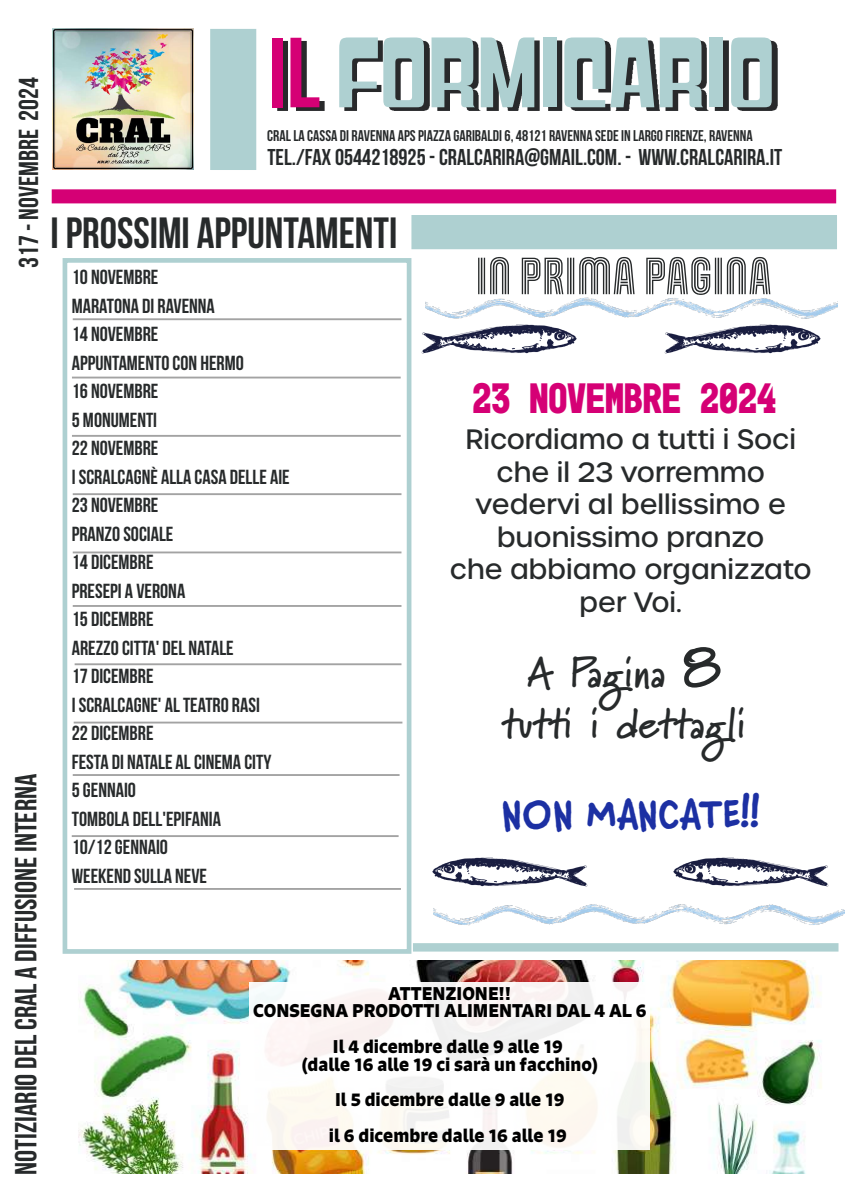
<style>
.page{position:relative;width:849px;height:1200px;background:#fff}
.page>*{position:absolute;margin:0;border:0;box-sizing:border-box;transform-origin:0 0}
.t1{font:700 86.94px "Gyparody Rg";color:#aed0d1}
.t2{font:50.5px "Gala Triline";color:#272a2b}
.t3{font:43.69px "Bebas Neue";color:#272a2b}
.t4{font:700 43.38px "Chauncy Pro";color:#1c30a3}
.t5{font:700 43.12px "Mono 45 Headline";color:#d50075}
.t6{font:700 42.75px/51.2px "Marydale";color:#272a2b;text-align:center}
.t7{font:30.44px "Bebas Neue";color:#272a2b}
.t8{font:27.38px "Bebas Neue";color:#272a2b}
.t9{font:500 27.12px/32.5px "Urbane";color:#272a2b;text-align:center}
.t10{font:22.88px "Bebas Neue";color:#272a2b}
.t11{font:20.38px/28.5px "Bebas Neue";color:#272a2b}
.t12{font:700 17.75px/17.8px "Signo";color:#000;text-align:center}
.t13{font:15.5px "Bebas Neue";color:#272a2b}
.s1{font-family:"Bebas Neue";font-weight:400;font-size:99.31px;color:#d50075}
.s2{font-size:61.5px}
</style>
<div class="page">
<img style="left:256px;top:29px;width:522px;height:115px">
<img style="left:52px;top:29px;width:141px;height:141px">
<div style="left:210px;top:29px;width:46px;height:141px;background:#aed0d1"></div>
<div style="left:411px;top:215px;width:425px;height:34px;background:#aed0d1"></div>
<div style="left:52px;top:189px;width:784px;height:14px;background:#d50075"></div>
<hr style="left:73px;top:493px;width:328px;height:2px;background:#a3a3a3">
<hr style="left:75px;top:663px;width:326px;height:2px;background:#a3a3a3">
<hr style="left:74px;top:722px;width:328px;height:2px;background:#a3a3a3">
<hr style="left:73px;top:774px;width:326px;height:2px;background:#a3a3a3">
<hr style="left:72px;top:377px;width:328px;height:1px;background:#a3a3a3">
<hr style="left:72px;top:435px;width:328px;height:2px;background:#a3a3a3">
<hr style="left:73px;top:318px;width:328px;height:2px;background:#a3a3a3">
<hr style="left:73px;top:552px;width:328px;height:1px;background:#a3a3a3">
<hr style="left:73px;top:605px;width:328px;height:2px;background:#a3a3a3">
<img style="left:425px;top:297px;width:411px;height:21px">
<img style="left:654px;top:306px;width:182px;height:48px">
<img style="left:411px;top:306px;width:181px;height:74px">
<img style="left:673px;top:857px;width:156px;height:30px">
<img style="left:432px;top:857px;width:156px;height:30px">
<img style="left:433px;top:904px;width:411px;height:22px">
<img style="left:78px;top:960px;width:744px;height:214px">
<div style="left:249px;top:982px;width:400px;height:167px;background:linear-gradient(to right,#fcf9f8,#fafaf8)"></div>
<hr style="left:72px;top:835px;width:326px;height:2px;background:#a3a3a3">
<hr style="left:74px;top:888px;width:327px;height:2px;background:#a3a3a3">
<div style="left:63px;top:258px;width:348px;height:696px;border:5px solid #aed0d1"></div>
<div style="left:413px;top:943px;width:425px;height:9px;background:#aed0d1"></div>
<h3 class="t8" style="left:14px;top:268px;width:192px;rotate:-90deg">317 - NOVEMBRE 2024</h3>
<h3 class="t7" style="left:9px;top:1175px;width:402px;rotate:-90deg">NOTIZIARIO DEL CRAL A DIFFUSIONE INTERNA</h3>
<h1 class="t1" style="left:267px;top:21px;width:509px"><span class="s1">IL</span> FORMICARIO</h1>
<p class="t13" style="left:267px;top:127px;width:487px">CRAL LA CASSA DI RAVENNA APS PIAZZA GARIBALDI 6, 48121 RAVENNA SEDE IN LARGO FIRENZE, RAVENNA</p>
<p class="t10" style="left:267px;top:145px;width:516px">TEL./FAX 0544218925 - CRALCARIRA@GMAIL.COM. - WWW.CRALCARIRA.IT</p>
<h3 class="t3" style="left:51px;top:209px;width:348px">I PROSSIMI APPUNTAMENTI</h3>
<p class="t11" style="left:72px;top:263px;width:219px">10 NOVEMBRE<br>MARATONA DI RAVENNA<br>14 NOVEMBRE<br>APPUNTAMENTO CON HERMO<br>16 NOVEMBRE<br>5 MONUMENTI<br>22 NOVEMBRE<br>I SCRALCAGNÈ ALLA CASA DELLE AIE<br>23 NOVEMBRE<br>PRANZO SOCIALE<br>14 DICEMBRE<br>PRESEPI A VERONA<br>15 DICEMBRE<br>AREZZO CITTA' DEL NATALE<br>17 DICEMBRE<br>I SCRALCAGNE' AL TEATRO RASI<br>22 DICEMBRE<br>FESTA DI NATALE AL CINEMA CITY<br>5 GENNAIO<br>TOMBOLA DELL'EPIFANIA<br>10/12 GENNAIO<br>WEEKEND SULLA NEVE</p>
<h2 class="t2" style="left:475px;top:237px;width:297px">IN PRIMA PAGINA</h2>
<h3 class="t5" style="left:472px;top:373px;width:305px">23 NOVEMBRE 2024</h3>
<h3 class="t9" style="left:450px;top:423px;width:363px">Ricordiamo a tutti i Soci che il 23 vorremmo vedervi al bellissimo e buonissimo pranzo<br>che abbiamo organizzato per Voi.</h3>
<h3 class="t6" style="left:502px;top:647px;width:246px">A Pagina <span class="s2">8 </span>tutti i dettagli</h3>
<h3 class="t4" style="left:501px;top:788px;width:260px">NON MANCATE!!</h3>
<p class="t12" style="left:253px;top:984px;width:395px">ATTENZIONE!!<br>CONSEGNA PRODOTTI ALIMENTARI DAL 4 AL 6</p>
<p class="t12" style="left:301px;top:1037px;width:298px">Il 4 dicembre dalle 9 alle 19<br>(dalle 16 alle 19 ci sarà un facchino)</p>
<p class="t12" style="left:329px;top:1082px;width:239px;line-height:35.6px">Il 5 dicembre dalle 9 alle 19 il 6 dicembre dalle 16 alle 19</p>
</div>
